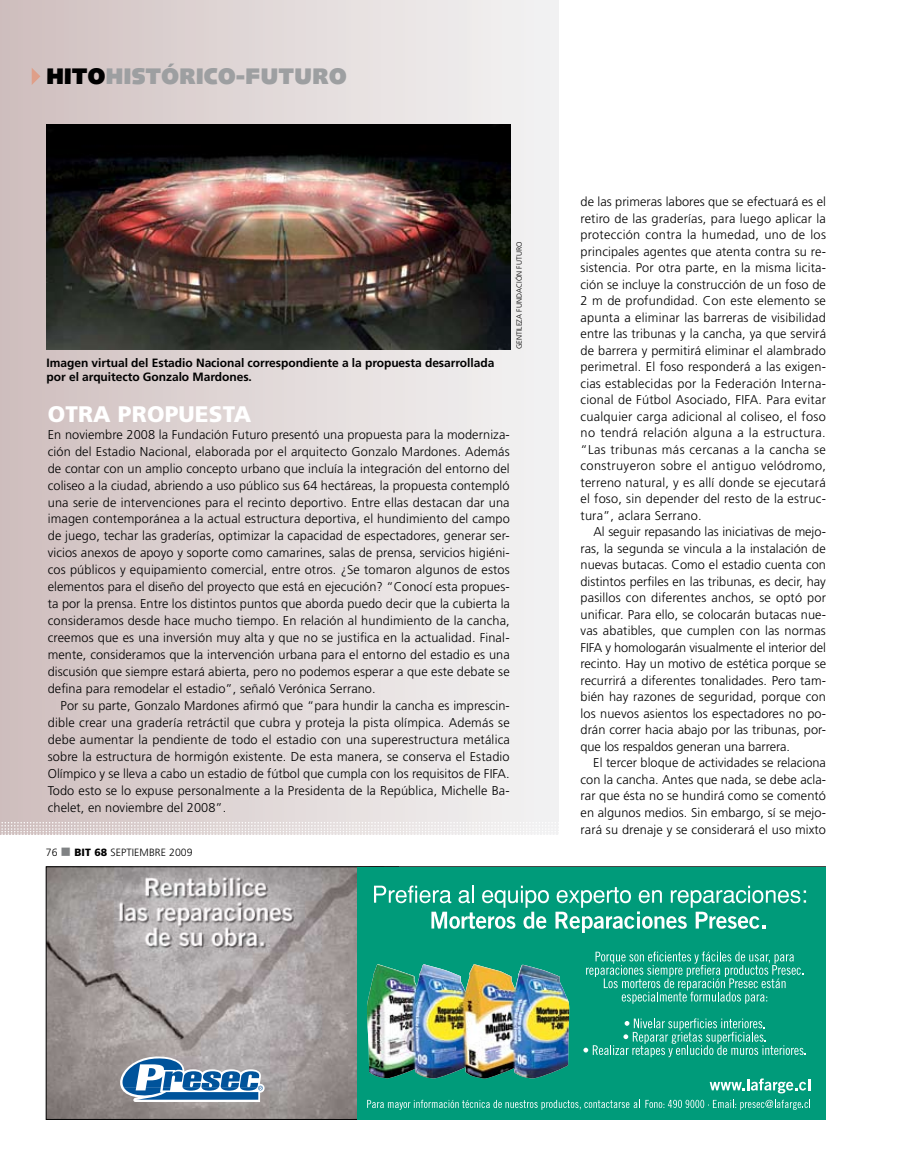
<style>
.page{position:relative;width:915px;height:1170px;background:#fff}
.page>*{position:absolute;margin:0;border:0;box-sizing:border-box;transform-origin:0 0}
.t1{font:900 22.5px "Syntax";letter-spacing:.02em;color:#9d9fa1}
.t2{font:900 22.5px "Frutiger";letter-spacing:.005em;color:#fff}
.t3{font:300 12.75px/16.5px "Frutiger";letter-spacing:.005em;color:#000;text-align:justify}
.t4{font:700 12px/13.5px "Frutiger";letter-spacing:-.005em;color:#000}
.t5{font:300 10.5px "Frutiger";letter-spacing:.005em;color:#000}
.t6{font:300 7.5px "Frutiger";letter-spacing:.005em;color:#000}
.s1{color:#000}
.s2{color:#808284}
.s3{font-weight:900}
</style>
<div class="page">
<div style="left:0;top:0;width:558px;height:834px;background:linear-gradient(to right,#cfbebe,#f3f3f3)"></div>
<svg style="left:0;top:821px;width:559px;height:13px"></svg>
<svg style="left:32px;top:68px;width:8px;height:17px"></svg>
<img style="left:47px;top:124px;width:463px;height:225px">
<img style="left:48px;top:868px;width:309px;height:249px">
<div style="left:357px;top:866px;width:468px;height:253px;background:#009b7a"></div>
<img style="left:367px;top:964px;width:202px;height:114px">
<svg style="left:583px;top:1018px;width:222px;height:39px"></svg>
<svg style="left:586px;top:951px;width:217px;height:52px"></svg>
<svg style="left:367px;top:1099px;width:271px;height:10px"></svg>
<svg style="left:645px;top:1099px;width:165px;height:10px"></svg>
<svg style="left:709px;top:1078px;width:100px;height:15px"></svg>
<svg style="left:374px;top:885px;width:174px;height:43px"></svg>
<svg style="left:555px;top:885px;width:250px;height:47px"></svg>
<svg style="left:104px;top:1050px;width:160px;height:51px"></svg>
<h1 class="t1" style="left:46px;top:63px;width:301px"><span class="s1">HITO</span>HISTÓRICO-FUTURO</h1>
<p class="t4" style="left:47px;top:356px;width:449px">Imagen virtual del Estadio Nacional correspondiente a la propuesta desarrollada por el arquitecto Gonzalo Mardones.</p>
<p class="t6" style="left:514px;top:349px;width:109px;rotate:-90deg">Gentileza fundación futu ro</p>
<h1 class="t2" style="left:48px;top:400px;width:205px">OTRA PROPUESTA</h1>
<p class="t3" style="left:48px;top:425px;width:463px;line-height:17px">En noviembre 2008 la Fundación Futuro presentó una propuesta para la moderniza&shy;ción del Estadio Nacional, elaborada por el arquitecto Gonzalo Mardones. Además de contar con un amplio concepto urbano que incluía la integración del entorno del coliseo a la ciudad, abriendo a uso público sus 64 hectáreas, la propuesta contempló una serie de intervenciones para el recinto deportivo. Entre ellas destacan dar una imagen contemporánea a la actual estructura deportiva, el hundimiento del campo de juego, techar las graderías, optimizar la capacidad de espectadores, generar ser&shy;vicios anexos de apoyo y soporte como camarines, salas de prensa, servicios higiéni&shy;cos públicos y equipamiento comercial, entre otros. ¿Se tomaron algunos de estos elementos para el diseño del proyecto que está en ejecución? “Conocí esta propues&shy;ta por la prensa. Entre los distintos puntos que aborda puedo decir que la cubierta la consideramos desde hace mucho tiempo. En relación al hundimiento de la cancha, creemos que es una inversión muy alta y que no se justifica en la actualidad. Final&shy;mente, consideramos que la intervención urbana para el entorno del estadio es una discusión que siempre estará abierta, pero no podemos esperar a que este debate se defina para remodelar el estadio”, señaló Verónica Serrano.</p>
<p class="t3" style="left:48px;top:697px;width:463px;line-height:17px;text-indent:13px">Por su parte, Gonzalo Mardones afirmó que “para hundir la cancha es imprescin&shy;dible crear una gradería retráctil que cubra y proteja la pista olímpica. Además se debe aumentar la pendiente de todo el estadio con una superestructura metálica sobre la estructura de hormigón existente. De esta manera, se conserva el Estadio Olímpico y se lleva a cabo un estadio de fútbol que cumpla con los requisitos de FIFA.<br>Todo esto se lo expuse personalmente a la Presidenta de la República, M ichelle Ba&shy;chelet, en noviembre del 2008”.</p>
<p class="t5" style="left:46px;top:846px;width:148px">76 <span class="s2">■</span> <span class="s3">BIT 68</span> septiembre 2009</p>
<p class="t3" style="left:580px;top:193px;width:247px">de las primeras labores que se efectuará es el retiro de las graderías, para luego aplicar la protección contra la humedad, uno de los principales agentes que atenta contra su re&shy;sistencia. Por otra parte, en la misma licita&shy;ción se incluye la construcción de un foso de 2 m de profundidad. Con este elemento se apunta a eliminar las barreras de visibilidad entre las tribunas y la cancha, ya que servirá de barrera y permitirá eliminar el alambrado perimetral. El foso responderá a las exigen&shy;cias establecidas por la Federación Interna&shy;cional de Fútbol Asociado, FIFA. Para evitar cualquier carga adicional al coliseo, el foso no tendrá relación alguna a la estructura. “Las tribunas más cercanas a la cancha se construyeron sobre el antiguo velódromo, terreno natural, y es allí donde se ejecutará el foso, sin depender del resto de la estruc&shy;tura”, aclara Serrano.</p>
<p class="t3" style="left:580px;top:523px;width:247px;text-indent:13px">Al seguir repasando las iniciativas de mejo&shy;ras, la segunda se vincula a la instalación de nuevas butacas. C omo el estadio cuenta con distintos perfiles en las tribunas, es decir, hay pasillos con diferentes anchos, se optó por unificar. Para ello, se colocarán butacas nue&shy;vas abatibles, que cumplen con las normas FIFA y homologarán visualmente el interior del recinto. Hay un motivo de estética porque se recurrirá a diferentes tonalidades. Pero tam&shy;bién hay razones de seguridad, porque con los nuevos asientos los espectadores no po&shy;drán correr hacia abajo por las tribunas, por&shy;que los respaldos generan una barrera.</p>
<p class="t3" style="left:580px;top:754px;width:247px;text-indent:13px">El tercer bloque de actividades se relaciona con la cancha. Antes que nada, se debe acla&shy;rar que ésta no se hundirá como se comentó en algunos medios. Sin embargo, sí se mejo&shy;rará su drenaje y se considerará el uso mixto</p>
</div>
